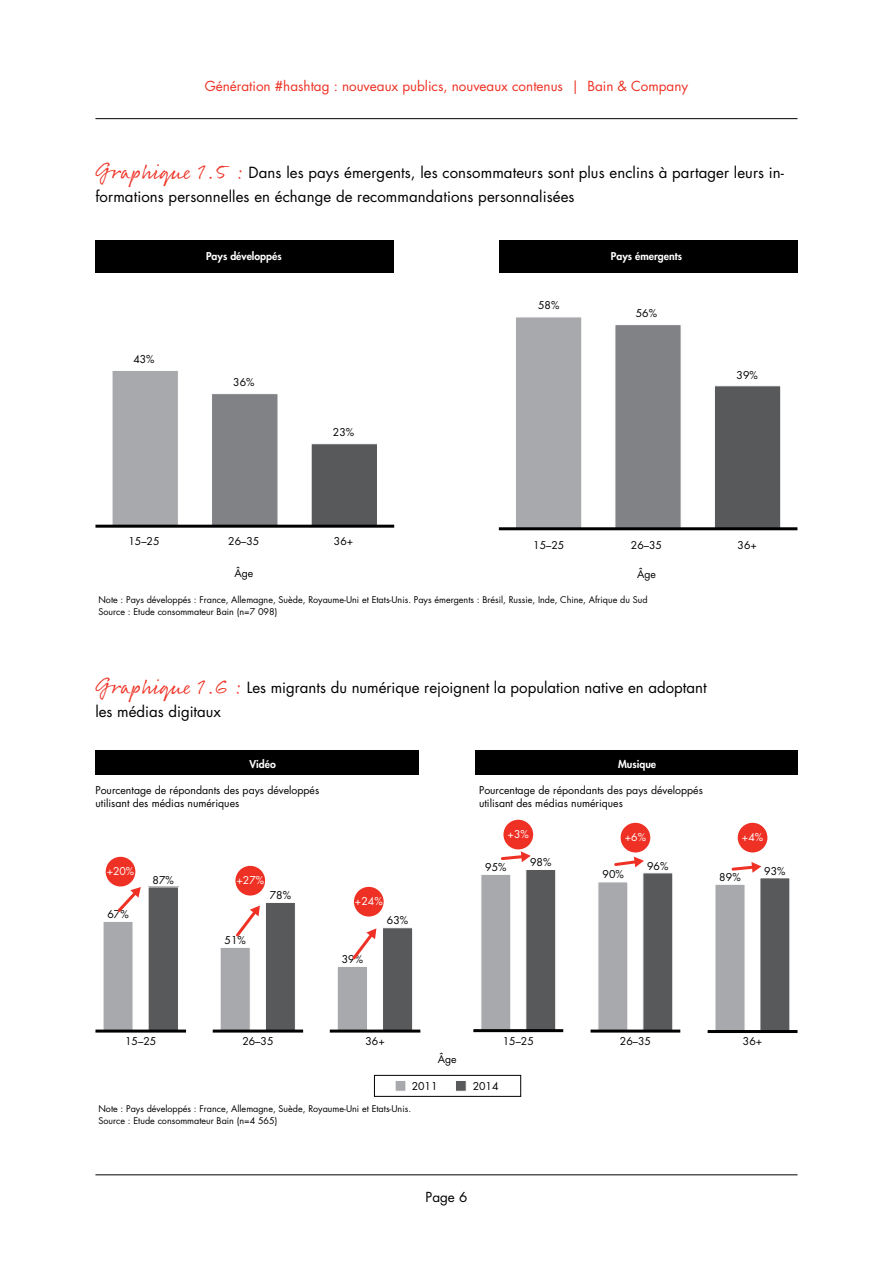
<style>
.page{position:relative;width:893px;height:1263px;background:#fff}
.page>*{position:absolute;margin:0;border:0;box-sizing:border-box;transform-origin:0 0}
.t1{font:15px/24px "Futura LT";letter-spacing:.005em;color:#000}
.t2{font:13.5px "Futura LT";color:#ee3124}
.t3{font:13.5px "Futura LT";color:#000}
.t4{font:10.5px/13.5px "Futura LT";color:#000}
.t5{font:800 10.5px "Futura LT";color:#fff}
.t6{font:10.5px "Futura LT";color:#fff}
.t7{font:9px/12px "Futura LT";color:#000}
.s1{font-family:"Rollerscript Rough";font-size:22.5px;color:#ee3124}
</style>
<div class="page">
<hr style="left:95px;top:118px;width:702px;height:1px;background:#000">
<hr style="left:95px;top:1174px;width:702px;height:1px;background:#000">
<div style="left:95px;top:750px;width:324px;height:25px;background:#000"></div>
<div style="left:475px;top:750px;width:322px;height:25px;background:#000"></div>
<div style="left:106px;top:857px;width:29px;height:29px;background:#ee3124;border-radius:50%"></div>
<div style="left:235px;top:866px;width:30px;height:29px;background:#ee3124;border-radius:50%"></div>
<div style="left:354px;top:887px;width:30px;height:29px;background:#ee3124;border-radius:50%"></div>
<div style="left:503px;top:820px;width:30px;height:29px;background:#ee3124;border-radius:50%"></div>
<div style="left:621px;top:823px;width:29px;height:29px;background:#ee3124;border-radius:50%"></div>
<div style="left:738px;top:823px;width:29px;height:29px;background:#ee3124;border-radius:50%"></div>
<div style="left:395px;top:1080px;width:11px;height:11px;background:#a7a9ac;border:1px solid #fff"></div>
<div style="left:455px;top:1080px;width:11px;height:11px;background:#58595b;border:1px solid #fff"></div>
<div style="left:374px;top:1075px;width:147px;height:21px;border:1px solid #000"></div>
<div style="left:220px;top:947px;width:30px;height:84px;background:#a7a9ac;border:1px solid #fff"></div>
<div style="left:265px;top:902px;width:31px;height:129px;background:#58595b;border:1px solid #fff"></div>
<hr style="left:213px;top:1029px;width:90px;height:3px;background:#000">
<div style="left:103px;top:921px;width:30px;height:110px;background:#a7a9ac;border:1px solid #fff"></div>
<div style="left:148px;top:887px;width:30px;height:144px;background:#58595b"></div>
<div style="left:148px;top:887px;width:31px;height:144px;border:1px solid #fff"></div>
<hr style="left:95px;top:1029px;width:91px;height:3px;background:#000">
<div style="left:337px;top:966px;width:31px;height:65px;background:#a7a9ac;border:1px solid #fff"></div>
<div style="left:382px;top:927px;width:31px;height:104px;background:#58595b;border:1px solid #fff"></div>
<hr style="left:330px;top:1029px;width:90px;height:3px;background:#000">
<div style="left:481px;top:874px;width:30px;height:157px;background:#a7a9ac;border:1px solid #fff"></div>
<div style="left:526px;top:869px;width:30px;height:162px;background:#58595b;border:1px solid #fff"></div>
<hr style="left:473px;top:1029px;width:90px;height:3px;background:#000">
<div style="left:598px;top:882px;width:30px;height:149px;background:#a7a9ac;border:1px solid #fff"></div>
<div style="left:643px;top:873px;width:30px;height:158px;background:#58595b;border:1px solid #fff"></div>
<hr style="left:591px;top:1029px;width:89px;height:3px;background:#000">
<div style="left:715px;top:884px;width:30px;height:148px;background:#a7a9ac;border:1px solid #fff"></div>
<div style="left:760px;top:878px;width:30px;height:153px;background:#58595b"></div>
<hr style="left:708px;top:1030px;width:89px;height:3px;background:#000">
<svg style="left:117px;top:887px;width:24px;height:25px"></svg>
<svg style="left:501px;top:851px;width:30px;height:11px"></svg>
<svg style="left:614px;top:857px;width:30px;height:11px"></svg>
<svg style="left:731px;top:862px;width:30px;height:11px"></svg>
<svg style="left:236px;top:905px;width:24px;height:32px"></svg>
<svg style="left:352px;top:928px;width:24px;height:32px"></svg>
<div style="left:95px;top:240px;width:299px;height:32px;background:#000"></div>
<div style="left:499px;top:240px;width:298px;height:32px;background:#000"></div>
<div style="left:112px;top:370px;width:67px;height:156px;background:#a7a9ac;border:1px solid #fff"></div>
<div style="left:211px;top:393px;width:67px;height:133px;background:#808285;border:1px solid #fff"></div>
<div style="left:311px;top:443px;width:67px;height:83px;background:#58595b;border:1px solid #fff"></div>
<hr style="left:95px;top:525px;width:299px;height:3px;background:#000">
<div style="left:515px;top:317px;width:67px;height:212px;background:#a7a9ac;border:1px solid #fff"></div>
<div style="left:615px;top:324px;width:66px;height:205px;background:#808285"></div>
<div style="left:714px;top:386px;width:67px;height:143px;background:#58595b;border:1px solid #fff"></div>
<hr style="left:499px;top:527px;width:298px;height:3px;background:#000">
<p class="t2" style="left:205px;top:78px;width:485px">Génération #hashtag : nouveaux publics, nouveaux contenus | Bain &amp; Company</p>
<h1 class="t1" style="left:95px;top:161px;width:690px"><span class="s1">Graphique 1.5 :</span> Dans les pays émergents, les consommateurs sont plus enclins à partager leurs in&shy;formations personnelles en échange de recommandations personnalisées</h1>
<p class="t5" style="left:206px;top:249px;width:77px">Pays développés</p>
<p class="t5" style="left:611px;top:249px;width:73px">Pays émergents</p>
<p class="t4" style="left:133px;top:353px;width:23px">43%</p>
<p class="t4" style="left:233px;top:376px;width:23px">36%</p>
<p class="t4" style="left:333px;top:426px;width:23px">23%</p>
<p class="t4" style="left:538px;top:299px;width:23px">58%</p>
<p class="t4" style="left:636px;top:307px;width:23px">56%</p>
<p class="t4" style="left:737px;top:368px;width:23px">39%</p>
<p class="t4" style="left:128px;top:535px;width:33px">15–25</p>
<p class="t4" style="left:228px;top:535px;width:33px">26–35</p>
<p class="t4" style="left:334px;top:535px;width:21px">36+</p>
<p class="t4" style="left:533px;top:538px;width:33px">15–25</p>
<p class="t4" style="left:631px;top:538px;width:33px">26–35</p>
<p class="t4" style="left:234px;top:566px;width:20px">Âge</p>
<p class="t4" style="left:637px;top:568px;width:20px">Âge</p>
<p class="t7" style="left:98px;top:594px;width:551px">Note : Pays développés : France, Allemagne, Suède, Royaume-Uni et Etats-Unis. Pays émergents : Brésil, Russie, Inde, Chine, Afrique du Sud<br>Source : Etude consommateur Bain (n=7 098)</p>
<h1 class="t1" style="left:95px;top:675px;width:613px"><span class="s1">Graphique 1.6 :</span> Les migrants du numérique rejoignent la population native en adoptant les médias digitaux</h1>
<p class="t5" style="left:249px;top:757px;width:28px">Vidéo</p>
<p class="t5" style="left:618px;top:757px;width:40px">Musique</p>
<p class="t4" style="left:95px;top:783px;width:225px">Pourcentage de répondants des pays développés utilisant des médias numériques</p>
<p class="t4" style="left:479px;top:783px;width:225px">Pourcentage de répondants des pays développés utilisant des médias numériques</p>
<p class="t4" style="left:738px;top:538px;width:21px">36+</p>
<p class="t6" style="left:508px;top:827px;width:23px">+3%</p>
<p class="t6" style="left:625px;top:830px;width:23px">+6%</p>
<p class="t6" style="left:742px;top:830px;width:23px">+4%</p>
<p class="t6" style="left:107px;top:864px;width:29px">+20%</p>
<p class="t4" style="left:153px;top:873px;width:23px">87%</p>
<p class="t6" style="left:236px;top:873px;width:29px">+27%</p>
<p class="t4" style="left:485px;top:860px;width:23px">95%</p>
<p class="t4" style="left:530px;top:856px;width:23px">98%</p>
<p class="t4" style="left:602px;top:868px;width:23px">90%</p>
<p class="t4" style="left:647px;top:859px;width:23px">96%</p>
<p class="t4" style="left:719px;top:870px;width:23px">89%</p>
<p class="t4" style="left:764px;top:864px;width:23px">93%</p>
<p class="t4" style="left:270px;top:888px;width:23px">78%</p>
<p class="t6" style="left:355px;top:894px;width:29px">+24%</p>
<p class="t4" style="left:107px;top:907px;width:23px">67%</p>
<p class="t4" style="left:387px;top:914px;width:23px">63%</p>
<p class="t4" style="left:224px;top:933px;width:23px">51%</p>
<p class="t4" style="left:342px;top:953px;width:23px">39%</p>
<p class="t4" style="left:125px;top:1035px;width:33px">15–25</p>
<p class="t4" style="left:242px;top:1035px;width:33px">26–35</p>
<p class="t4" style="left:365px;top:1035px;width:21px">36+</p>
<p class="t4" style="left:503px;top:1035px;width:33px">15–25</p>
<p class="t4" style="left:620px;top:1035px;width:33px">26–35</p>
<p class="t4" style="left:743px;top:1035px;width:21px">36+</p>
<p class="t4" style="left:438px;top:1052px;width:20px">Âge</p>
<p class="t4" style="left:412px;top:1080px;width:27px">2011</p>
<p class="t4" style="left:473px;top:1080px;width:27px">2014</p>
<p class="t7" style="left:98px;top:1102px;width:314px">Note : Pays développés : France, Allemagne, Suède, Royaume-Uni et Etats-Unis.<br>Source : Etude consommateur Bain (n=4 565)</p>
<p class="t3" style="left:426px;top:1188px;width:43px">Page 6</p>
</div>
